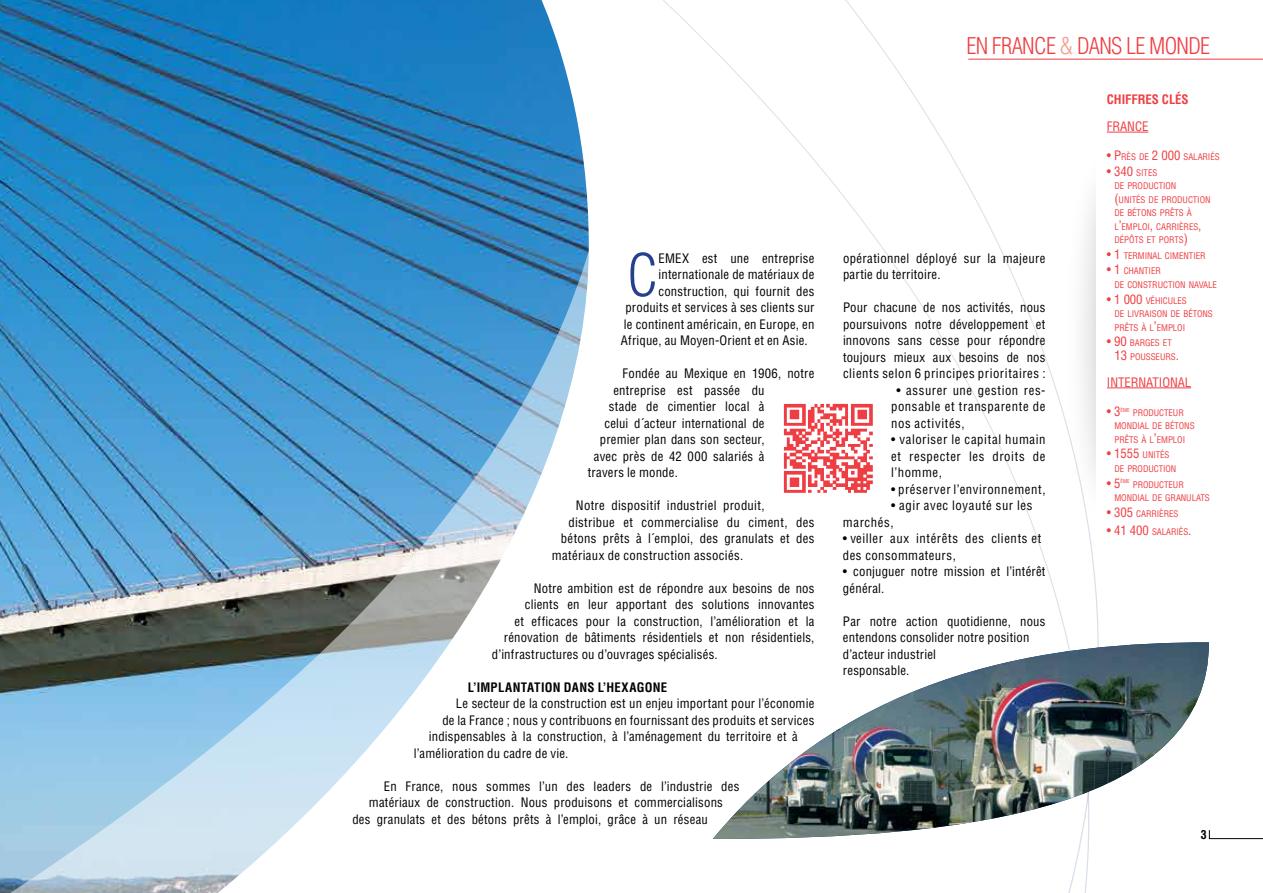
<style>
.page{position:relative;width:1263px;height:893px;background:#fff}
.page>*{position:absolute;margin:0;border:0;box-sizing:border-box;transform-origin:0 0}
.t1{font:300 condensed 56.7px "Helvetica LT Std";color:#25408f}
.t2{font:300 condensed 22.5px "Helvetica";letter-spacing:-.03em;color:#ef3e42}
.t3{font:condensed 12.75px/16.5px "Helvetica LT Std";letter-spacing:.02em;color:#000}
.t4{font:condensed 12.75px/16.5px "Helvetica LT Std";letter-spacing:.045em;color:#000}
.t5{font:condensed 12.75px/16.5px "Helvetica LT Std";letter-spacing:.04em;color:#000}
.t6{font:700 condensed 12.75px "Helvetica LT Std";letter-spacing:.02em;color:#000}
.t7{font:condensed 12.75px "Helvetica";letter-spacing:-.005em;color:#ef3e42}
.t8{font:700 condensed 12.75px "Helvetica";letter-spacing:-.005em;color:#ef3e42}
.t9{font:condensed 12.75px "Helvetica";color:#ef3e42}
.t10{font:700 condensed 12px "Helvetica";color:#000}
.t11{font:condensed 8.85px/13.5px "Helvetica";letter-spacing:-.005em;color:#ef3e42}
.t12{font:condensed 5.25px "Helvetica";letter-spacing:-.005em;color:#ef3e42}
.s1{color:#f79f8e}
.s2{font-size:12.75px}
</style>
<div class="page">
<img style="left:0;top:0;width:1263px;height:893px">
<img style="left:183px;top:0;width:455px;height:893px">
<svg style="left:1178px;top:0;width:75px;height:893px"></svg>
<svg style="left:638px;top:0;width:540px;height:893px"></svg>
<img style="left:713px;top:642px;width:496px;height:197px">
<svg style="left:1208px;top:829px;width:55px;height:10px"></svg>
<hr style="left:968px;top:59px;width:295px;height:1px;background:#ef3e42">
<hr style="left:1107px;top:132px;width:41px;height:1px;background:#ef3e42">
<hr style="left:1107px;top:387px;width:84px;height:1px;background:#ef3e42">
<img style="left:782px;top:402px;width:92px;height:92px">
<h1 class="t1" style="left:627px;top:240px;width:33px">C</h1>
<p class="t3" style="left:658px;top:250px;width:157px">EMEX est une entreprise</p>
<p class="t3" style="left:658px;top:266px;width:157px">internationale de matériaux de</p>
<p class="t3" style="left:658px;top:283px;width:157px">construction, qui fournit des</p>
<p class="t3" style="left:625px;top:299px;width:190px">produits et services à ses clients sur</p>
<p class="t3" style="left:624px;top:316px;width:192px">le continent américain, en Europe, en</p>
<p class="t3" style="left:621px;top:332px;width:188px">Afrique, au Moyen-Orient et en Asie.</p>
<p class="t3" style="left:622px;top:365px;width:193px">Fondée au Mexique en 1906, notre</p>
<p class="t3" style="left:613px;top:382px;width:153px">entreprise est passée du</p>
<p class="t3" style="left:609px;top:398px;width:157px">stade de cimentier local à</p>
<p class="t3" style="left:604px;top:415px;width:162px">celui d´acteur international de</p>
<p class="t3" style="left:600px;top:431px;width:166px">premier plan dans son secteur,</p>
<p class="t3" style="left:594px;top:448px;width:172px">avec près de 42 000 salariés à</p>
<p class="t3" style="left:588px;top:464px;width:91px">travers le monde.</p>
<p class="t3" style="left:576px;top:497px;width:190px">Notre dispositif industriel produit,</p>
<p class="t3" style="left:568px;top:514px;width:247px">distribue et commercialise du ciment, des</p>
<p class="t3" style="left:561px;top:530px;width:255px">bétons prêts à l´emploi, des granulats et des</p>
<p class="t3" style="left:552px;top:547px;width:193px">matériaux de construction associés.</p>
<p class="t3" style="left:534px;top:580px;width:282px">Notre ambition est de répondre aux besoins de nos</p>
<p class="t3" style="left:525px;top:596px;width:291px">clients en leur apportant des solutions innovantes</p>
<p class="t3" style="left:514px;top:613px;width:302px">et efficaces pour la construction, l’amélioration et la</p>
<p class="t3" style="left:504px;top:629px;width:312px">rénovation de bâtiments résidentiels et non résidentiels,</p>
<p class="t3" style="left:492px;top:646px;width:227px">d’infrastructures ou d’ouvrages spécialisés.</p>
<p class="t6" style="left:468px;top:679px;width:201px">L’IMPLANTATION DANS L’HEXAGONE</p>
<p class="t3" style="left:456px;top:695px;width:360px">Le secteur de la construction est un enjeu important pour l’économie</p>
<p class="t3" style="left:442px;top:712px;width:373px">de la France ; nous y contribuons en fournissant des produits et services</p>
<p class="t3" style="left:429px;top:728px;width:371px">indispensables à la construction, à l’aménagement du territoire et à</p>
<p class="t3" style="left:414px;top:745px;width:156px">l’amélioration du cadre de vie.</p>
<p class="t3" style="left:384px;top:778px;width:357px">En France, nous sommes l’un des leaders de l’industrie des</p>
<p class="t3" style="left:369px;top:794px;width:356px">matériaux de construction. Nous produisons et commercialisons</p>
<p class="t3" style="left:352px;top:811px;width:357px">des granulats et des bétons prêts à l’emploi, grâce à un réseau</p>
<h2 class="t2" style="left:966px;top:33px;width:245px">EN FRANCE <span class="s1">&amp;</span> DANS LE MONDE</h2>
<p class="t3" style="left:843px;top:250px;width:204px">opérationnel déployé sur la majeure partie du territoire.</p>
<p class="t3" style="left:843px;top:299px;width:204px;text-align:justify">Pour chacune de nos activités, nous poursuivons notre développement et innovons sans cesse pour répondre toujours mieux aux besoins de nos clients selon 6 principes prioritaires :</p>
<p class="t3" style="left:891px;top:382px;width:156px;text-align:justify;text-indent:5px">• assurer une gestion res&shy;ponsable et transparente de nos activités,</p>
<p class="t3" style="left:891px;top:431px;width:156px;text-align:justify">• valoriser le capital humain et respecter les droits de l’homme,</p>
<p class="t4" style="left:891px;top:481px;width:156px">• préserver l’environnement,</p>
<p class="t4" style="left:843px;top:497px;width:191px;text-indent:48px">• agir avec loyauté sur les marchés,</p>
<p class="t5" style="left:843px;top:530px;width:200px">• veiller aux intérêts des clients et des consommateurs,</p>
<p class="t3" style="left:843px;top:563px;width:204px">• conjuguer notre mission et l’intérêt général.</p>
<p class="t3" style="left:843px;top:613px;width:204px">Par notre action quotidienne, nous entendons consolider notre position d’acteur industriel<br>responsable.</p>
<p class="t8" style="left:1107px;top:92px;width:83px">CHIFFRES CLÉS</p>
<p class="t7" style="left:1107px;top:118px;width:43px">FRANCE</p>
<p class="t11" style="left:1107px;top:150px;width:114px"><span class="s2">• P</span>RÈS DE <span class="s2">2 000</span> SALARIÉS</p>
<p class="t11" style="left:1114px;top:166px;width:98px;text-indent:-8px"><span class="s2">• 340</span> SITES<br>DE PRODUCTION<br><span class="s2">(</span>UNITÉS DE PRODUCTION<br>DE BÉTONS PRÊTS À<br>L<span class="s2">’</span>EMPLOI<span class="s2">,</span> CARRIÈRES<span class="s2">,<br></span>DÉPÔTS ET PORTS<span class="s2">)</span></p>
<p class="t11" style="left:1107px;top:249px;width:100px"><span class="s2">• 1</span> TERMINAL CIMENTIER</p>
<p class="t11" style="left:1114px;top:264px;width:104px;text-indent:-8px"><span class="s2">• 1</span> CHANTIER<br>DE CONSTRUCTION NAVALE</p>
<p class="t11" style="left:1114px;top:293px;width:100px;text-indent:-8px"><span class="s2">• 1 000</span> VÉHICULES<br>DE LIVRAISON DE BÉTONS<br>PRÊTS À L<span class="s2">’</span>EMPLOI</p>
<p class="t11" style="left:1114px;top:336px;width:66px;text-indent:-8px"><span class="s2">• 90</span> BARGES ET<br><span class="s2">13</span> POUSSEURS<span class="s2">.</span></p>
<p class="t7" style="left:1107px;top:374px;width:86px">INTERNATIONAL</p>
<p class="t9" style="left:1107px;top:403px;width:15px">• 3</p>
<p class="t12" style="left:1120px;top:406px;width:11px">ÈME</p>
<p class="t11" style="left:1114px;top:406px;width:82px;text-indent:18px">PRODUCTEUR<br>MONDIAL DE BÉTONS<br>PRÊTS À L<span class="s2">’</span>EMPLOI</p>
<p class="t11" style="left:1114px;top:448px;width:63px;text-indent:-8px"><span class="s2">• 1555</span> UNITÉS<br>DE PRODUCTION</p>
<p class="t9" style="left:1107px;top:475px;width:15px">• 5</p>
<p class="t12" style="left:1120px;top:478px;width:11px">ÈME</p>
<p class="t11" style="left:1114px;top:477px;width:97px;text-indent:18px">PRODUCTEUR<br>MONDIAL DE GRANULATS</p>
<p class="t11" style="left:1107px;top:507px;width:73px"><span class="s2">• 305</span> CARRIÈRES</p>
<p class="t11" style="left:1107px;top:524px;width:86px"><span class="s2">• 41 400</span> SALARIÉS<span class="s2">.</span></p>
<p class="t10" style="left:1201px;top:827px;width:7px">3</p>
</div>
